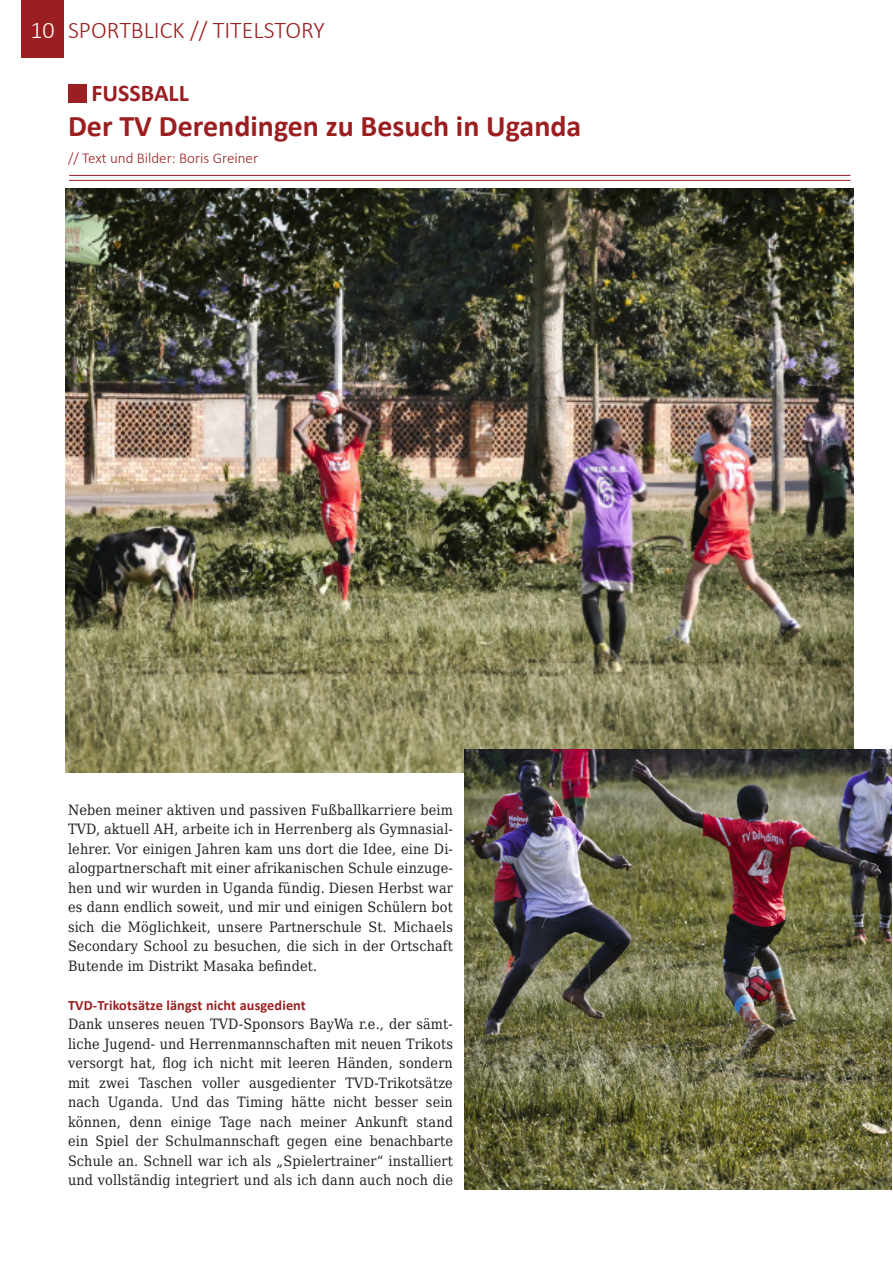
<style>
.page{position:relative;width:893px;height:1263px;background:#fff}
.page>*{position:absolute;margin:0;border:0;box-sizing:border-box;transform-origin:0 0}
.Überschrift{font:700 30px "Calibri";color:#9b1e20}
.t1{font:300 24px "Calibri";color:#9b1e20}
.Rubrik{font:700 24px "Calibri";color:#9b1e20}
.t2{font:300 24px "Calibri";color:#fff}
.t3{font:300 15px "Calibri";color:#9b1e20}
.t4{font:14.25px/19.5px "DejaVu Serif Condensed";letter-spacing:.01em;color:#231f20;text-align:justify}
.t5{font:700 14.25px "Calibri";letter-spacing:.01em;color:#9b1e20}
</style>
<div class="page">
<div style="left:21px;top:0;width:43px;height:57px;background:#9b1e20"></div>
<div style="left:68px;top:84px;width:18px;height:18px;background:#9b1e20"></div>
<hr style="left:69px;top:175px;width:781px;height:1px;background:#9b1e20">
<hr style="left:69px;top:180px;width:781px;height:1px;background:#9b1e20">
<img style="left:65px;top:188px;width:788px;height:584px">
<img style="left:465px;top:749px;width:427px;height:441px">
<h2 class="t2" style="left:30px;top:15px;width:26px">10</h2>
<p class="t1" style="left:68px;top:15px;width:258px">SPORTBLICK // TITELSTORY</p>
<p class="Rubrik" style="left:91px;top:76px;width:99px">FUSSBALL</p>
<p class="Überschrift" style="left:68px;top:105px;width:515px">Der TV Derendingen zu Besuch in Uganda</p>
<p class="t3" style="left:68px;top:149px;width:192px">// Text und Bilder: Boris Greiner</p>
<p class="t4" style="left:68px;top:799px;width:386px">Neben meiner aktiven und passiven Fußballkarriere beim TVD, aktuell AH, arbeite ich in Herrenberg als Gymnasial&shy;lehrer. Vor einigen Jahren kam uns dort die Idee, eine Di&shy;alogpartnerschaft mit einer afrikanischen Schule einzuge&shy;hen und wir wurden in Uganda fündig. Diesen Herbst war es dann endlich soweit, und mir und einigen Schülern bot sich die Möglichkeit, unsere Partnerschule St. Michaels Secondary School zu besuchen, die sich in der Ortschaft Butende im Distrikt Masaka befindet.</p>
<p class="t5" style="left:68px;top:995px;width:239px">TVD-Trikotsätze längst nicht ausgedient</p>
<p class="t4" style="left:68px;top:1014px;width:386px">Dank unseres neuen TVD-Sponsors BayWa r.e., der sämt&shy;liche Jugend- und Herrenmannschaften mit neuen Trikots versorgt hat, flog ich nicht mit leeren Händen, sondern mit zwei Taschen voller ausgedienter TVD-Trikotsätze nach Uganda. Und das Timing hätte nicht besser sein können, denn einige Tage nach meiner Ankunft stand ein Spiel der Schulmannschaft gegen eine benachbarte Schule an. Schnell war ich als „Spielertrainer“ installiert und vollständig integriert und als ich dann auch noch die</p>
</div>
